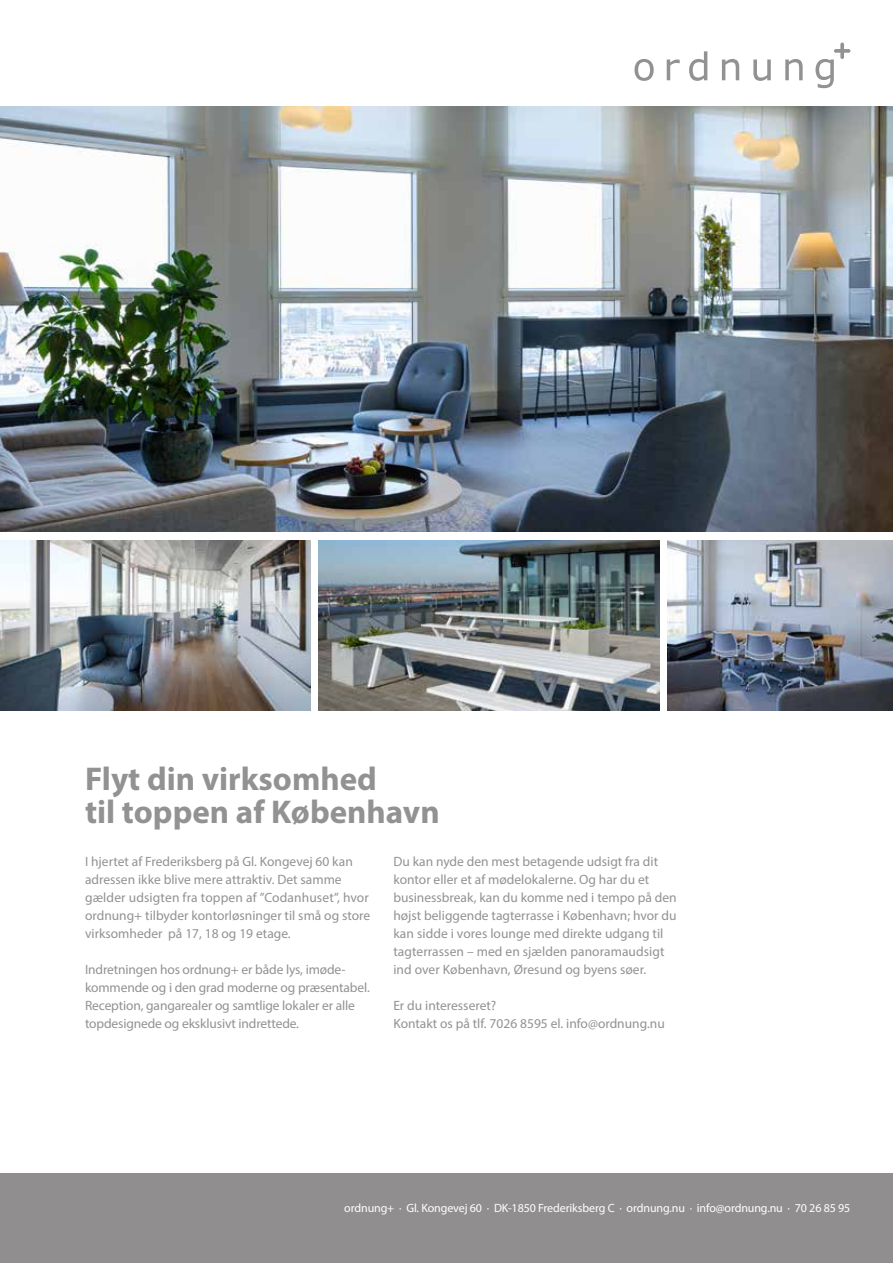
<style>
.page{position:relative;width:893px;height:1263px;background:#fff}
.page>*{position:absolute;margin:0;border:0;box-sizing:border-box;transform-origin:0 0}
.t1{font:700 33px/33px "Myriad Pro";color:#929292}
.t2{font:13.5px/18px "Myriad Pro";color:#929292}
.t3{font:12px "Myriad Pro";letter-spacing:-.01em;color:#fff}
</style>
<div class="page">
<div style="left:0;top:1174px;width:893px;height:89px;background:#918e90"></div>
<svg style="left:634px;top:59px;width:20px;height:22px"></svg>
<svg style="left:667px;top:60px;width:13px;height:20px"></svg>
<svg style="left:689px;top:51px;width:18px;height:30px"></svg>
<svg style="left:722px;top:59px;width:17px;height:21px"></svg>
<svg style="left:753px;top:60px;width:18px;height:21px"></svg>
<svg style="left:785px;top:59px;width:18px;height:21px"></svg>
<svg style="left:815px;top:43px;width:35px;height:45px"></svg>
<img style="left:668px;top:540px;width:225px;height:170px">
<img style="left:0;top:540px;width:310px;height:170px">
<img style="left:0;top:106px;width:893px;height:425px">
<img style="left:319px;top:540px;width:340px;height:170px">
<h1 class="t1" style="left:85px;top:761px;width:356px">Flyt din virksomhed<br>til toppen af København</h1>
<p class="t2" style="left:85px;top:853px;width:287px">I hjertet af Frederiksberg på Gl. Kongevej 60 kan adressen ikke blive mere attraktiv. Det samme gælder udsigten fra toppen af ”Codanhuset”, hvor ordnung+ tilbyder kontorløsninger til små og store virksomheder på 17, 18 og 19 etage.</p>
<p class="t2" style="left:85px;top:961px;width:286px">Indretningen hos ordnung+ er både lys, imøde&shy;kommende og i den grad moderne og præsentabel.<br>Reception, gangarealer og samtlige lokaler er alle topdesignede og eksklusivt indrettede.</p>
<p class="t2" style="left:393px;top:852px;width:285px">Du kan nyde den mest betagende udsigt fra dit kontor eller et af mødelokalerne. Og har du et businessbreak, kan du komme ned i tempo på den højst beliggende tagterrasse i København; hvor du kan sidde i vores lounge med direkte udgang til tagterrassen – med en sjælden panoramaudsigt ind over København, Øresund og byens søer.</p>
<p class="t2" style="left:393px;top:996px;width:273px">Er du interesseret?<br>Kontakt os på tlf. 7026 8595 el. info@ordnung.nu</p>
<p class="t3" style="left:344px;top:1201px;width:508px">ordnung+ · Gl. Kongevej 60 · DK-1850 Frederiksberg C · ordnung.nu · info@ordnung.nu · 70 26 85 95</p>
</div>
